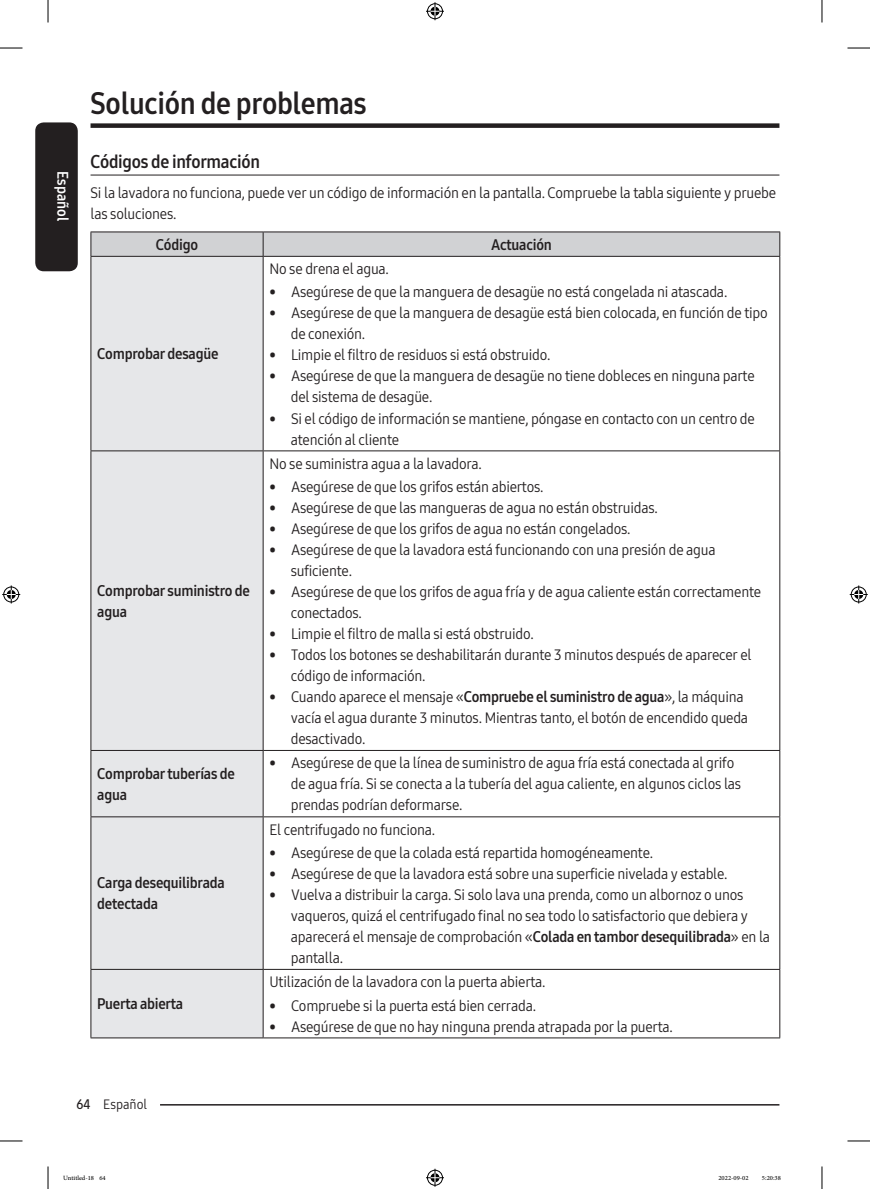
<style>
.page{position:relative;width:870px;height:1189px;background:#fff}
.page>*{position:absolute;margin:0;border:0;box-sizing:border-box;transform-origin:0 0}
.t1{font:30px "Samsung One 700 C";letter-spacing:-.01em;color:#231f20}
.t2{font:18px "Samsung One 700 C";letter-spacing:-.015em;color:#231f20}
.t3{font:15px/21px "Samsung One 400 C";letter-spacing:-.015em;color:#231f20}
.P_Center{font:15px/21px "Samsung One 700 C";letter-spacing:-.015em;color:#231f20}
.t4{font:15px "Samsung One 700 C";color:#fff}
.t5{font:13.5px "Samsung One 400 C";color:#231f20}
.t6{font:9px "Adobe Arabic";color:#000}
.s1{font-family:"Samsung One 700 C"}
.s2{font-family:"Samsung One 600 C"}
</style>
<div class="page">
<div style="left:35px;top:122px;width:43px;height:149px;background:#231f20;border-radius:9px"></div>
<div style="left:91px;top:123px;width:688px;height:5px;background:#231f20"></div>
<hr style="left:116px;top:1104px;width:663px;height:1px;background:#231f20">
<div style="left:91px;top:1096px;width:69px;height:15px;background:#fff"></div>
<hr style="left:91px;top:175px;width:688px;height:1px;background:#231f20">
<div style="left:92px;top:257px;width:171px;height:780px;background:#e6e7e9"></div>
<svg style="left:91px;top:232px;width:689px;height:24px;background:#ccccce"></svg>
<hr style="left:91px;top:256px;width:172px;height:1px;background:#231f20">
<hr style="left:91px;top:257px;width:1px;height:193px;background:#231f20">
<hr style="left:263px;top:256px;width:517px;height:1px;background:#231f20">
<hr style="left:263px;top:257px;width:1px;height:193px;background:#231f20">
<hr style="left:779px;top:257px;width:1px;height:193px;background:#231f20">
<hr style="left:91px;top:450px;width:172px;height:1px;background:#231f20">
<hr style="left:91px;top:451px;width:1px;height:299px;background:#231f20">
<hr style="left:263px;top:450px;width:517px;height:1px;background:#231f20">
<hr style="left:263px;top:451px;width:1px;height:299px;background:#231f20">
<hr style="left:779px;top:451px;width:1px;height:299px;background:#231f20">
<hr style="left:91px;top:750px;width:172px;height:1px;background:#231f20">
<hr style="left:91px;top:751px;width:1px;height:65px;background:#231f20">
<hr style="left:263px;top:750px;width:517px;height:1px;background:#231f20">
<hr style="left:263px;top:751px;width:1px;height:65px;background:#231f20">
<hr style="left:779px;top:751px;width:1px;height:65px;background:#231f20">
<hr style="left:91px;top:816px;width:172px;height:1px;background:#231f20">
<hr style="left:91px;top:817px;width:1px;height:152px;background:#231f20">
<hr style="left:263px;top:816px;width:517px;height:1px;background:#231f20">
<hr style="left:263px;top:817px;width:1px;height:152px;background:#231f20">
<hr style="left:779px;top:817px;width:1px;height:152px;background:#231f20">
<hr style="left:91px;top:969px;width:172px;height:1px;background:#231f20">
<hr style="left:91px;top:970px;width:1px;height:67px;background:#231f20">
<hr style="left:263px;top:969px;width:517px;height:1px;background:#231f20">
<hr style="left:263px;top:970px;width:1px;height:67px;background:#231f20">
<hr style="left:779px;top:970px;width:1px;height:67px;background:#231f20">
<hr style="left:91px;top:1037px;width:172px;height:1px;background:#231f20">
<hr style="left:263px;top:1037px;width:517px;height:1px;background:#231f20">
<svg style="left:0;top:48px;width:22px;height:1px"></svg>
<svg style="left:847px;top:48px;width:23px;height:1px"></svg>
<svg style="left:0;top:1141px;width:22px;height:1px"></svg>
<svg style="left:847px;top:1141px;width:23px;height:1px"></svg>
<svg style="left:48px;top:0;width:1px;height:23px"></svg>
<svg style="left:48px;top:1166px;width:1px;height:23px"></svg>
<svg style="left:822px;top:0;width:1px;height:23px"></svg>
<svg style="left:822px;top:1166px;width:1px;height:23px"></svg>
<svg style="left:426px;top:2px;width:18px;height:18px"></svg>
<svg style="left:426px;top:1169px;width:18px;height:18px"></svg>
<svg style="left:2px;top:585px;width:18px;height:18px"></svg>
<svg style="left:850px;top:585px;width:18px;height:18px"></svg>
<p class="t4" style="left:73px;top:171px;width:51px;rotate:90deg">Español</p>
<h1 class="t1" style="left:91px;top:83px;width:278px">Solución de problemas</h1>
<h2 class="t2" style="left:91px;top:150px;width:171px">Códigos de información</h2>
<p class="t3" style="left:91px;top:182px;width:687px">Si la lavadora no funciona, puede ver un código de información en la pantalla. Compruebe la tabla siguiente y pruebe las soluciones.</p>
<p class="P_Center" style="left:156px;top:234px;width:44px">Código</p>
<p class="P_Center" style="left:491px;top:234px;width:62px">Actuación</p>
<p class="P_Center" style="left:97px;top:343px;width:123px">Comprobar desagüe</p>
<p class="P_Center" style="left:97px;top:580px;width:154px">Comprobar suministro de agua</p>
<p class="t3" style="left:269px;top:258px;width:121px">No se drena el agua.</p>
<p class="t3" style="left:269px;top:281px;width:459px">• Asegúrese de que la manguera de desagüe no está congelada ni atascada.</p>
<p class="t3" style="left:291px;top:302px;width:478px;text-indent:-21px">• Asegúrese de que la manguera de desagüe está bien colocada, en función de tipo de conexión.</p>
<p class="t3" style="left:269px;top:344px;width:283px">• Limpie el filtro de residuos si está obstruido.</p>
<p class="t3" style="left:291px;top:365px;width:465px;text-indent:-21px">• Asegúrese de que la manguera de desagüe no tiene dobleces en ninguna parte del sistema de desagüe.</p>
<p class="t3" style="left:291px;top:407px;width:466px;text-indent:-21px">• Si el código de información se mantiene, póngase en contacto con un centro de atención al cliente</p>
<p class="t3" style="left:269px;top:453px;width:214px">No se suministra agua a la lavadora.</p>
<p class="t3" style="left:269px;top:476px;width:276px">• Asegúrese de que los grifos están abiertos.</p>
<p class="t3" style="left:269px;top:497px;width:390px">• Asegúrese de que las mangueras de agua no están obstruidas.</p>
<p class="t3" style="left:269px;top:518px;width:362px">• Asegúrese de que los grifos de agua no están congelados.</p>
<p class="t3" style="left:291px;top:539px;width:426px;text-indent:-21px">• Asegúrese de que la lavadora está funcionando con una presión de agua suficiente.</p>
<p class="t3" style="left:291px;top:581px;width:472px;text-indent:-21px">• Asegúrese de que los grifos de agua fría y de agua caliente están correctamente conectados.</p>
<p class="t3" style="left:269px;top:623px;width:266px">• Limpie el filtro de malla si está obstruido.</p>
<p class="t3" style="left:291px;top:644px;width:462px;text-indent:-21px">• Todos los botones se deshabilitarán durante 3 minutos después de aparecer el código de información.</p>
<p class="t3" style="left:291px;top:686px;width:459px;text-indent:-21px">• Cuando aparece el mensaje «<span class="s1">Compruebe el suministro de agua</span>», la máquina vacía el agua durante 3 minutos. Mientras tanto, el botón de encendido queda desactivado.</p>
<p class="P_Center" style="left:97px;top:763px;width:139px">Comprobar tuberías de agua</p>
<p class="t3" style="left:291px;top:752px;width:452px;text-indent:-21px">• Asegúrese de que la línea de suministro de agua fría está conectada al grifo de agua fría. Si se conecta a la tubería del agua caliente, en algunos ciclos las prendas podrían deformarse.</p>
<p class="P_Center" style="left:97px;top:872px;width:129px">Carga desequilibrada detectada</p>
<p class="P_Center" style="left:97px;top:993px;width:87px">Puerta abierta</p>
<p class="t3" style="left:269px;top:819px;width:167px">El centrifugado no funciona.</p>
<p class="t3" style="left:269px;top:842px;width:385px">• Asegúrese de que la colada está repartida homogéneamente.</p>
<p class="t3" style="left:269px;top:863px;width:460px">• Asegúrese de que la lavadora está sobre una superficie nivelada y estable.</p>
<p class="t3" style="left:291px;top:884px;width:481px;text-indent:-21px">• Vuelva a distribuir la carga. Si solo lava una prenda, como un albornoz o unos vaqueros, quizá el centrifugado final no sea todo lo satisfactorio que debiera y aparecerá el mensaje de comprobación «<span class="s1">Colada en tambor desequilibrada</span>» en la pantalla.</p>
<p class="t3" style="left:269px;top:971px;width:278px">Utilización de la lavadora con la puerta abierta.</p>
<p class="t3" style="left:269px;top:994px;width:268px">• Compruebe si la puerta está bien cerrada.</p>
<p class="t3" style="left:269px;top:1015px;width:405px">• Asegúrese de que no hay ninguna prenda atrapada por la puerta.</p>
<p class="t5" style="left:76px;top:1095px;width:72px"><span class="s2">64</span> Español</p>
<p class="t6" style="left:63px;top:1171px;width:44px">Untitled-18 64</p>
<p class="t6" style="left:718px;top:1171px;width:32px">2022-09-02</p>
<p class="t6" style="left:762px;top:1171px;width:20px">5:20:38</p>
</div>
